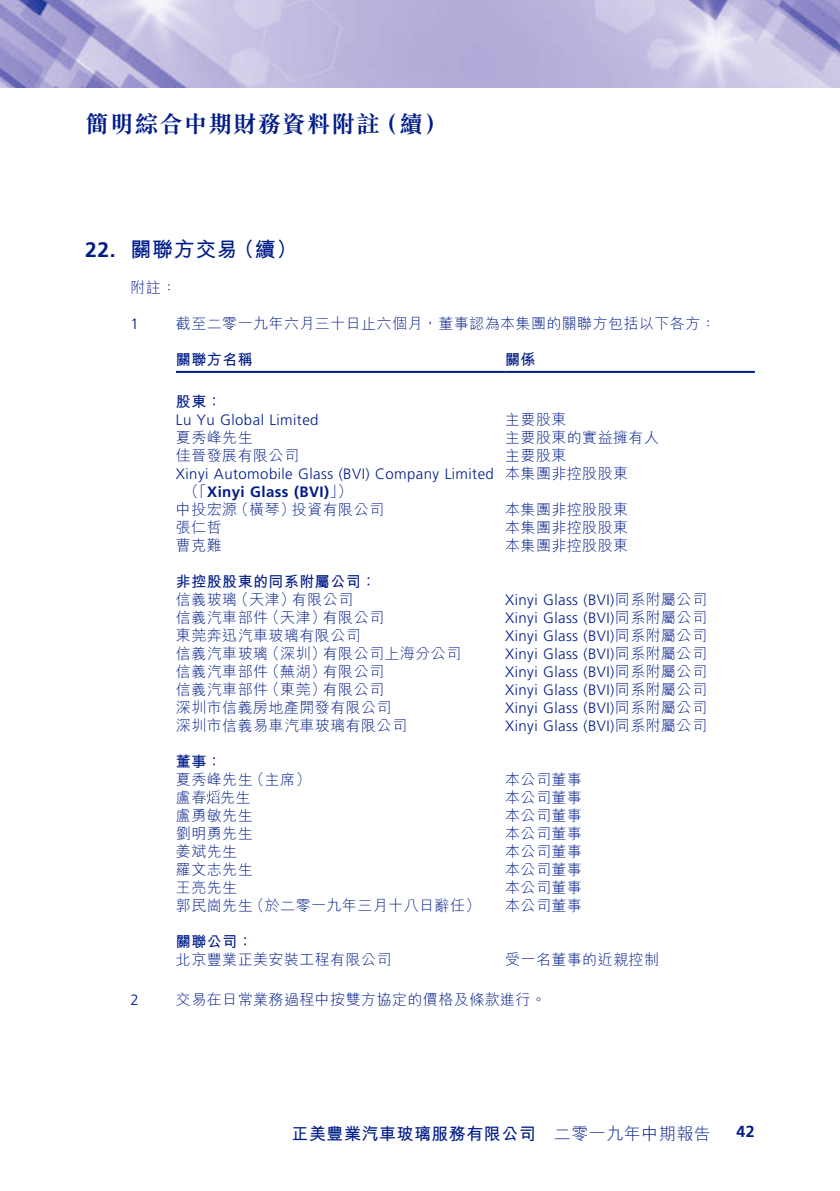
<style>
.page{position:relative;width:840px;height:1191px;background:#fff}
.page>*{position:absolute;margin:0;border:0;box-sizing:border-box;transform-origin:0 0}
.t1{font:700 24px "M Sung HK";letter-spacing:.025em;color:#001c88}
.t2{font:700 21px "M Hei HK";letter-spacing:.03em;color:#001c88}
.t3{font:700 21px "Frutiger LT Std";color:#001c88}
.t4{font:700 17px "M Hei HK";letter-spacing:.03em;color:#001c88}
.t5{font:700 16px "Frutiger LT Std";color:#001c88}
.t6{font:300 15px "M Hei HK";letter-spacing:.03em;color:#001c88}
.t7{font:300 15px/18px "Frutiger LT Std";letter-spacing:.03em;color:#001c88}
.t8{font:700 15px "M Hei HK";letter-spacing:.03em;color:#001c88}
.s1{font-family:"M Hei HK"}
.s2{font-weight:700}
.s3{font-weight:300}
</style>
<div class="page">
<img style="left:0;top:0;width:839px;height:87px">
<hr style="left:176px;top:371px;width:329px;height:2px;background:#001c88">
<hr style="left:505px;top:371px;width:249px;height:2px;background:#001c88">
<svg style="left:207px;top:790px;width:12px;height:14px"></svg>
<h1 class="t1" style="left:85px;top:108px;width:296px">簡明綜合中期財務資料附註</h1>
<h1 class="t1" style="left:374px;top:108px;width:75px">（續(</h1>
<h2 class="t3" style="left:85px;top:237px;width:32px">22.</h2>
<h2 class="t2" style="left:130px;top:234px;width:109px">關聯方交易</h2>
<p class="t6" style="left:130px;top:277px;width:47px">附註：</p>
<h2 class="t2" style="left:233px;top:234px;width:66px">（續(</h2>
<p class="t7" style="left:130px;top:315px;width:10px">1</p>
<p class="t7" style="left:130px;top:991px;width:10px">2</p>
<p class="t6" style="left:176px;top:313px;width:541px">截至二零一九年六月三十日止六個月，董事認為本集團的關聯方包括以下各方：</p>
<p class="t8" style="left:176px;top:348px;width:78px">關聯方名稱</p>
<p class="t8" style="left:176px;top:390px;width:47px">股東：</p>
<p class="t8" style="left:505px;top:348px;width:32px">關係</p>
<p class="t7" style="left:176px;top:411px;width:144px">Lu Yu Global Limited</p>
<p class="t6" style="left:505px;top:409px;width:63px">主要股東</p>
<p class="t6" style="left:176px;top:427px;width:78px">夏秀峰先生</p>
<p class="t6" style="left:505px;top:427px;width:155px">主要股東的實益擁有人</p>
<p class="t6" style="left:505px;top:445px;width:63px">主要股東</p>
<p class="t6" style="left:176px;top:445px;width:124px">佳晉發展有限公司</p>
<p class="t7" style="left:184px;top:465px;width:311px;text-indent:-8px">Xinyi Automobile Glass (BVI) Company Limited<span class="s1">（「</span><span class="s2">Xinyi Glass (BVI</span> <span class="s1">(「</span><span class="s2">(</span></p>
<p class="t6" style="left:505px;top:463px;width:124px">本集團非控股股東</p>
<p class="t6" style="left:505px;top:499px;width:124px">本集團非控股股東</p>
<p class="t6" style="left:234px;top:499px;width:63px">（橫琴）</p>
<p class="t6" style="left:176px;top:499px;width:63px">中投宏源</p>
<p class="t6" style="left:292px;top:499px;width:94px">投資有限公司</p>
<p class="t6" style="left:176px;top:517px;width:47px">張仁哲</p>
<p class="t6" style="left:505px;top:517px;width:124px">本集團非控股股東</p>
<p class="t6" style="left:176px;top:535px;width:47px">曹克難</p>
<p class="t8" style="left:176px;top:570px;width:202px">非控股股東的同系附屬公司：</p>
<p class="t6" style="left:505px;top:535px;width:124px">本集團非控股股東</p>
<p class="t6" style="left:234px;top:589px;width:63px">（天津）</p>
<p class="t6" style="left:176px;top:589px;width:63px">信義玻璃</p>
<p class="t6" style="left:292px;top:589px;width:63px">有限公司</p>
<p class="t6" style="left:265px;top:607px;width:63px">（天津）</p>
<p class="t6" style="left:176px;top:607px;width:94px">信義汽車部件</p>
<p class="t6" style="left:322px;top:607px;width:63px">有限公司</p>
<p class="t6" style="left:176px;top:625px;width:186px">東莞奔迅汽車玻璃有限公司</p>
<p class="t6" style="left:265px;top:643px;width:63px">（深圳）</p>
<p class="t6" style="left:322px;top:643px;width:140px">有限公司上海分公司</p>
<p class="t6" style="left:176px;top:643px;width:94px">信義汽車玻璃</p>
<p class="t6" style="left:265px;top:661px;width:63px">（蕪湖）</p>
<p class="t6" style="left:176px;top:661px;width:94px">信義汽車部件</p>
<p class="t6" style="left:322px;top:661px;width:63px">有限公司</p>
<p class="t6" style="left:265px;top:679px;width:63px">（東莞）</p>
<p class="t6" style="left:176px;top:679px;width:94px">信義汽車部件</p>
<p class="t6" style="left:322px;top:679px;width:63px">有限公司</p>
<p class="t6" style="left:176px;top:697px;width:217px">深圳市信義房地產開發有限公司</p>
<p class="t6" style="left:176px;top:715px;width:232px">深圳市信義易車汽車玻璃有限公司</p>
<p class="t8" style="left:176px;top:750px;width:47px">董事：</p>
<p class="t7" style="left:505px;top:591px;width:203px">Xinyi Glass (BVI)<span class="s1">同系附屬公司</span></p>
<p class="t7" style="left:505px;top:609px;width:203px">Xinyi Glass (BVI)<span class="s1">同系附屬公司</span></p>
<p class="t7" style="left:505px;top:627px;width:203px">Xinyi Glass (BVI)<span class="s1">同系附屬公司</span></p>
<p class="t7" style="left:505px;top:645px;width:203px">Xinyi Glass (BVI)<span class="s1">同系附屬公司</span></p>
<p class="t7" style="left:505px;top:663px;width:203px">Xinyi Glass (BVI)<span class="s1">同系附屬公司</span></p>
<p class="t7" style="left:505px;top:681px;width:203px">Xinyi Glass (BVI)<span class="s1">同系附屬公司</span></p>
<p class="t7" style="left:505px;top:699px;width:203px">Xinyi Glass (BVI)<span class="s1">同系附屬公司</span></p>
<p class="t7" style="left:505px;top:717px;width:203px">Xinyi Glass (BVI)<span class="s1">同系附屬公司</span></p>
<p class="t6" style="left:176px;top:769px;width:78px">夏秀峰先生</p>
<p class="t6" style="left:249px;top:769px;width:63px">（主席）</p>
<p class="t6" style="left:505px;top:769px;width:78px">本公司董事</p>
<p class="t6" style="left:176px;top:787px;width:32px">盧春</p>
<p class="t6" style="left:220px;top:787px;width:32px">先生</p>
<p class="t6" style="left:505px;top:787px;width:78px">本公司董事</p>
<p class="t6" style="left:176px;top:805px;width:78px">盧勇敏先生</p>
<p class="t6" style="left:505px;top:805px;width:78px">本公司董事</p>
<p class="t6" style="left:176px;top:823px;width:78px">劉明勇先生</p>
<p class="t6" style="left:505px;top:823px;width:78px">本公司董事</p>
<p class="t6" style="left:176px;top:841px;width:63px">姜斌先生</p>
<p class="t6" style="left:505px;top:841px;width:78px">本公司董事</p>
<p class="t6" style="left:176px;top:859px;width:78px">羅文志先生</p>
<p class="t6" style="left:505px;top:859px;width:78px">本公司董事</p>
<p class="t6" style="left:176px;top:877px;width:63px">王亮先生</p>
<p class="t6" style="left:505px;top:877px;width:78px">本公司董事</p>
<p class="t6" style="left:249px;top:895px;width:232px">（於二零一九年三月十八日辭任）</p>
<p class="t6" style="left:176px;top:895px;width:78px">郭民崗先生</p>
<p class="t8" style="left:176px;top:930px;width:78px">關聯公司：</p>
<p class="t6" style="left:505px;top:895px;width:78px">本公司董事</p>
<p class="t6" style="left:176px;top:949px;width:217px">北京豐業正美安裝工程有限公司</p>
<p class="t6" style="left:176px;top:989px;width:371px">交易在日常業務過程中按雙方協定的價格及條款進行。</p>
<p class="t6" style="left:505px;top:949px;width:155px">受一名董事的近親控制</p>
<p class="t4" style="left:291px;top:1121px;width:420px">正美豐業汽車玻璃服務有限公司<span class="s3">　二零一九年中期報告</span></p>
<p class="t5" style="left:736px;top:1122px;width:20px">42</p>
</div>
